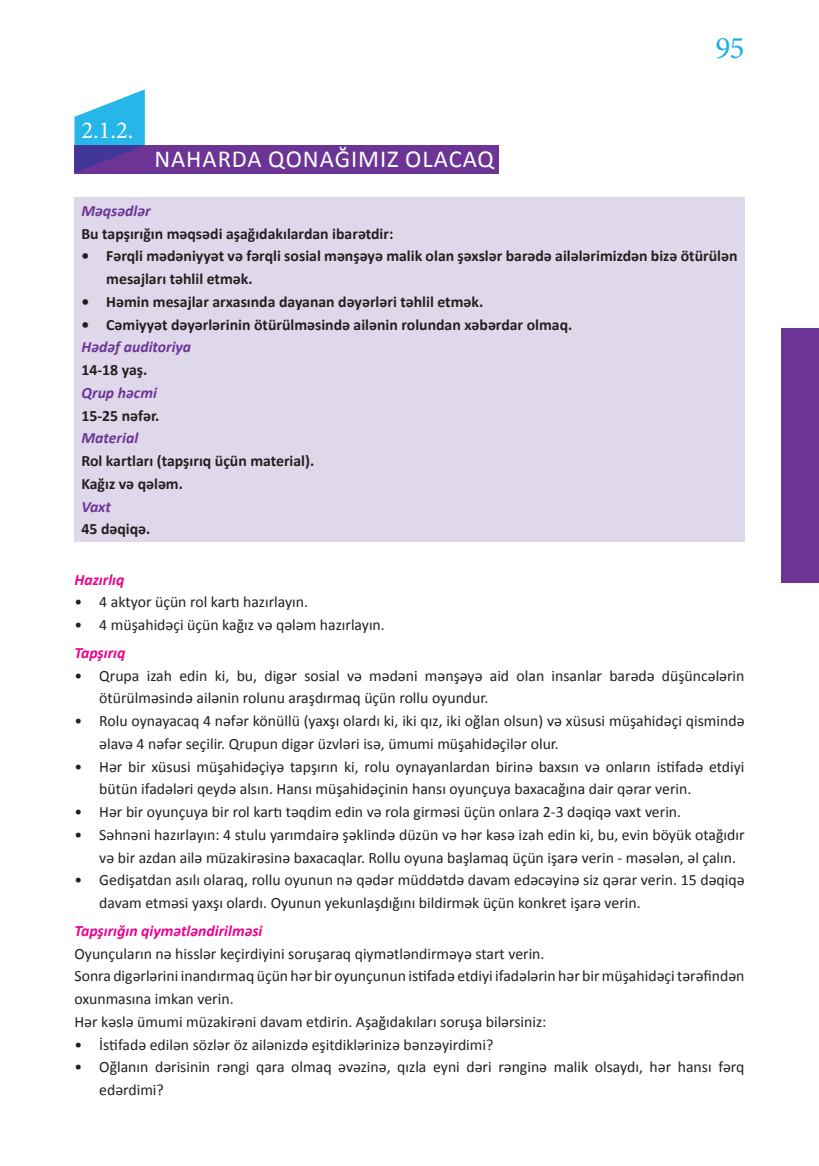
<style>
.page{position:relative;width:819px;height:1166px;background:#fff}
.page>*{position:absolute;margin:0;border:0;box-sizing:border-box;transform-origin:0 0}
.t1{font:31.5px "Minion Pro";color:#1fb0e6}
.t2{font:24.5px "Calibri";letter-spacing:.04em;color:#fff}
.t3{font:24.5px "Minion Pro";color:#fff}
.t4{font:15.75px/22.8px "Calibri";color:#231f20}
.t5{font:700 15.75px/22.8px "Calibri";color:#231f20}
.t6{font:italic 700 15.75px "Calibri";color:#6c3595}
.t7{font:italic 700 15.75px "Calibri";color:#ed028c}
</style>
<div class="page">
<div style="left:74px;top:145px;width:425px;height:28px;background:#6c3595"></div>
<div style="left:74px;top:197px;width:670px;height:344px;background:#dfd7ea"></div>
<div style="left:781px;top:329px;width:38px;height:254px;background:#6c3595"></div>
<svg style="left:74px;top:89px;width:71px;height:84px"></svg>
<h2 class="t3" style="left:81px;top:114px;width:54px">2.1.2.</h2>
<h2 class="t2" style="left:154px;top:144px;width:341px">NAHARDA QONAĞIMIZ OLACAQ</h2>
<h1 class="t1" style="left:715px;top:26px;width:30px">95</h1>
<p class="t6" style="left:81px;top:201px;width:71px">Məqsədlər</p>
<p class="t5" style="left:81px;top:222px;width:313px">Bu tapşırığın məqsədi aşağıdakılardan ibarətdir:</p>
<p class="t5" style="left:106px;top:245px;width:632px;text-indent:-25px">• Fərqli mədəniyyət və fərqli sosial mənşəyə malik olan şəxslər barədə ailələrimizdən bizə ötürülən mesajları təhlil etmək.</p>
<p class="t5" style="left:81px;top:290px;width:403px">• Həmin mesajlar arxasında dayanan dəyərləri təhlil etmək.</p>
<p class="t5" style="left:81px;top:313px;width:492px">• Cəmiyyət dəyərlərinin ötürülməsində ailənin rolundan xəbərdar olmaq.</p>
<p class="t6" style="left:81px;top:337px;width:111px">Hədəf auditoriya</p>
<p class="t5" style="left:81px;top:358px;width:67px">14-18 yaş.</p>
<p class="t6" style="left:81px;top:382px;width:77px">Qrup həcmi</p>
<p class="t5" style="left:81px;top:404px;width:79px">15-25 nəfər.</p>
<p class="t6" style="left:81px;top:428px;width:58px">Material</p>
<p class="t5" style="left:81px;top:449px;width:234px">Rol kartları (tapşırıq üçün material).<br>Kağız və qələm.</p>
<p class="t6" style="left:81px;top:496px;width:31px">Vaxt</p>
<p class="t5" style="left:81px;top:518px;width:70px">45 dəqiqə.</p>
<p class="t7" style="left:74px;top:569px;width:51px">Hazırlıq</p>
<p class="t4" style="left:74px;top:591px;width:235px">• 4 aktyor üçün rol kartı hazırlayın.</p>
<p class="t4" style="left:74px;top:614px;width:312px">• 4 müşahidəçi üçün kağız və qələm hazırlayın.</p>
<p class="t7" style="left:74px;top:643px;width:52px">Tapşırıq</p>
<p class="t4" style="left:99px;top:664px;width:646px;text-indent:-25px">• Qrupa izah edin ki, bu, digər sosial və mədəni mənşəyə aid olan insanlar barədə düşüncələrin ötürülməsində ailənin rolunu araşdırmaq üçün rollu oyundur.</p>
<p class="t4" style="left:99px;top:709px;width:646px;text-indent:-25px">• Rolu oynayacaq 4 nəfər könüllü (yaxşı olardı ki, iki qız, iki oğlan olsun) və xüsusi müşahidəçi qismində əlavə 4 nəfər seçilir. Qrupun digər üzvləri isə, ümumi müşahidəçilər olur.</p>
<p class="t4" style="left:99px;top:755px;width:646px;text-indent:-25px">• Hər bir xüsusi müşahidəçiyə tapşırın ki, rolu oynayanlardan birinə baxsın və onların istifadə etdiyi bütün ifadələri qeydə alsın. Hansı müşahidəçinin hansı oyunçuya baxacağına dair qərar verin.</p>
<p class="t4" style="left:74px;top:800px;width:608px">• Hər bir oyunçuya bir rol kartı təqdim edin və rola girməsi üçün onlara 2-3 dəqiqə vaxt verin.</p>
<p class="t4" style="left:99px;top:823px;width:646px;text-indent:-25px">• Səhnəni hazırlayın: 4 stulu yarımdairə şəklində düzün və hər kəsə izah edin ki, bu, evin böyük otağıdır və bir azdan ailə müzakirəsinə baxacaqlar. Rollu oyuna başlamaq üçün işarə verin - məsələn, əl çalın.</p>
<p class="t4" style="left:99px;top:869px;width:646px;text-indent:-25px">• Gedişatdan asılı olaraq, rollu oyunun nə qədər müddətdə davam edəcəyinə siz qərar verin. 15 dəqiqə davam etməsi yaxşı olardı. Oyunun yekunlaşdığını bildirmək üçün konkret işarə verin.</p>
<p class="t7" style="left:74px;top:920px;width:189px">Tapşırığın qiymətləndirilməsi</p>
<p class="t4" style="left:74px;top:942px;width:671px">Oyunçuların nə hisslər keçirdiyini soruşaraq qiymətləndirməyə start verin.<br>Sonra digərlərini inandırmaq üçün hər bir oyunçunun istifadə etdiyi ifadələrin hər bir müşahidəçi tərəfindən oxunmasına imkan verin.<br>Hər kəslə ümumi müzakirəni davam etdirin. Aşağıdakıları soruşa bilərsiniz:</p>
<p class="t4" style="left:74px;top:1033px;width:420px">• İstifadə edilən sözlər öz ailənizdə eşitdiklərinizə bənzəyirdimi?</p>
<p class="t4" style="left:99px;top:1056px;width:646px;text-indent:-25px">• Oğlanın dərisinin rəngi qara olmaq əvəzinə, qızla eyni dəri rənginə malik olsaydı, hər hansı fərq edərdimi?</p>
</div>
